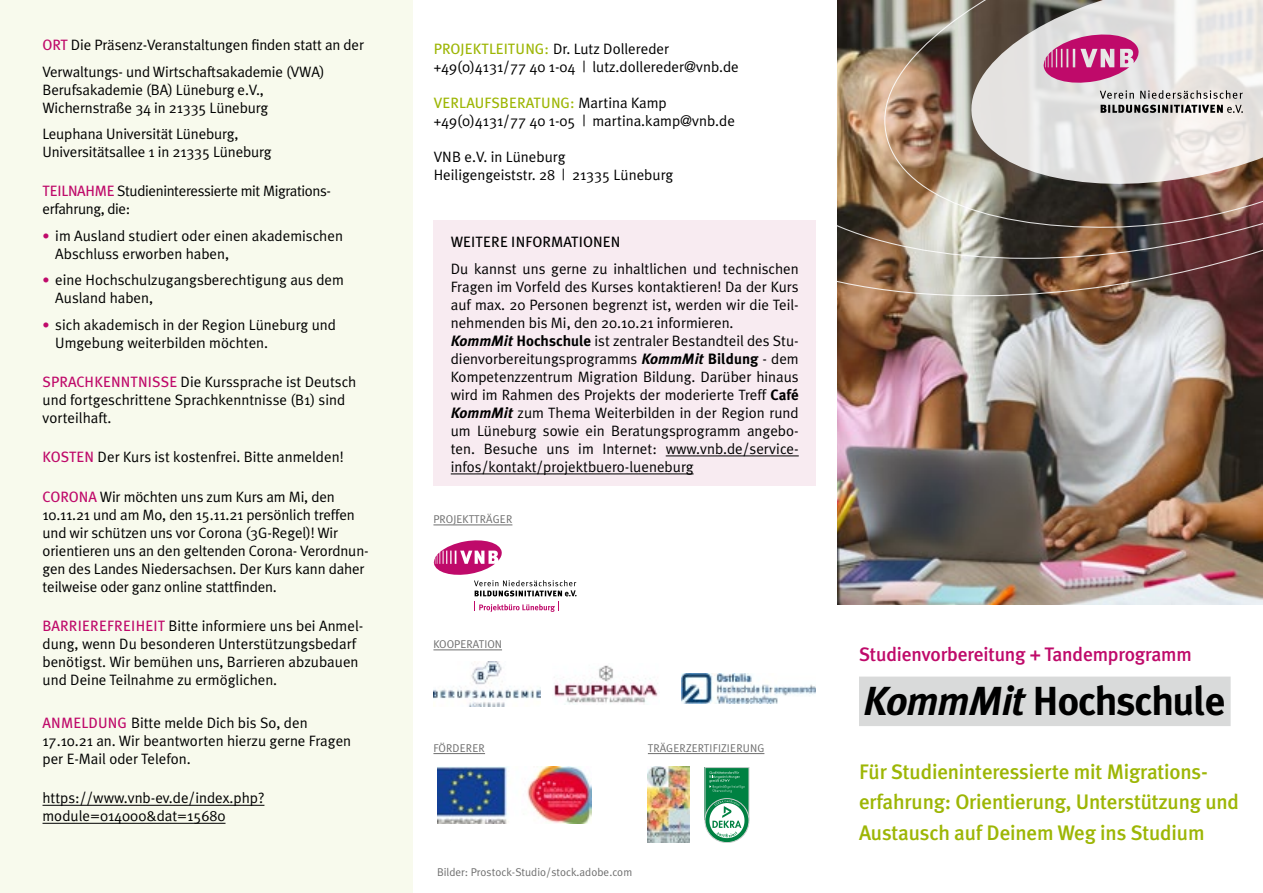
<style>
.page{position:relative;width:1263px;height:893px;background:#fff}
.page>*{position:absolute;margin:0;border:0;box-sizing:border-box;transform-origin:0 0}
.t1{font:700 40.5px "Meta Plus";letter-spacing:-.025em;color:#000}
.t2{font:500 21px/30px "Meta Plus";letter-spacing:-.01em;color:#9db605}
.t3{font:500 19.5px "Meta Plus";letter-spacing:-.01em;color:#bf0a6a}
.t4{font:15px/18px "Meta Plus";color:#000}
.t5{font:15px/18px "Meta Plus";letter-spacing:-.025em;color:#000}
.t6{font:15px "Meta Plus";letter-spacing:.01em;color:#000}
.t7{font:11.25px "Meta Plus";color:#6e6e6e}
.t8{font:11.25px "Meta Plus";letter-spacing:.025em;color:#6e6e6e}
.t9{font:8.25px "Meta Plus";color:#000}
.s1{color:#bf0a6a}
.s2{font-size:14.25px;color:#bf0a6a}
.s3{color:#9db605}
.s4{font-weight:700;font-style:italic}
.s5{font-weight:700}
.s6{font-style:italic}
</style>
<div class="page">
<img style="left:837px;top:297px;width:425px;height:308px">
<div style="left:0;top:0;width:412px;height:893px;background:#f8faed"></div>
<hr style="left:43px;top:805px;width:221px;height:1px;background:#000">
<hr style="left:43px;top:823px;width:182px;height:1px;background:#000">
<img style="left:837px;top:260px;width:426px;height:37px">
<img style="left:837px;top:0;width:426px;height:260px">
<img style="left:884px;top:0;width:379px;height:229px">
<svg style="left:963px;top:0;width:300px;height:185px;background:#ccc8c4"></svg>
<svg style="left:1100px;top:105px;width:143px;height:8px"></svg>
<svg style="left:1044px;top:35px;width:199px;height:64px;background:#dab2c5"></svg>
<svg style="left:434px;top:540px;width:142px;height:72px"></svg>
<img style="left:434px;top:662px;width:106px;height:44px">
<img style="left:554px;top:665px;width:104px;height:40px">
<img style="left:682px;top:673px;width:134px;height:30px">
<img style="left:437px;top:767px;width:154px;height:56px">
<svg style="left:705px;top:799px;width:44px;height:44px"></svg>
<div style="left:705px;top:798px;width:44px;height:45px;border:1px solid #cfd0d0;border-radius:50%"></div>
<svg style="left:705px;top:767px;width:44px;height:71px"></svg>
<img style="left:648px;top:767px;width:42px;height:75px">
<hr style="left:433px;top:525px;width:79px;height:1px;background:#6e6e6e">
<hr style="left:433px;top:753px;width:52px;height:1px;background:#6e6e6e">
<hr style="left:648px;top:753px;width:116px;height:1px;background:#6e6e6e">
<hr style="left:433px;top:650px;width:69px;height:1px;background:#6e6e6e">
<div style="left:434px;top:220px;width:382px;height:266px;background:#f8ebf1"></div>
<hr style="left:666px;top:456px;width:133px;height:1px;background:#000">
<hr style="left:451px;top:474px;width:242px;height:1px;background:#000">
<div style="left:859px;top:677px;width:371px;height:49px;background:#d9dada"></div>
<p class="t4" style="left:43px;top:31px;width:323px;line-height:26.5px"><span class="s1">ORT</span> Die Präsenz-Veranstaltungen finden statt an der<br>Verwaltungs- und Wirtschaftsakademie (VWA)</p>
<p class="t4" style="left:43px;top:80px;width:227px">Berufsakademie (BA) Lüneburg e.V.,<br>Wichernstraße 34 in 21335 Lüneburg</p>
<p class="t4" style="left:43px;top:125px;width:231px">Leuphana Universität Lüneburg,<br>Universitätsallee 1 in 21335 Lüneburg</p>
<p class="t5" style="left:43px;top:182px;width:288px"><span class="s1">TEILNAHME</span> Studieninteressierte mit Migrations&shy;erfahrung, die:</p>
<p class="t4" style="left:55px;top:227px;width:289px;text-indent:-13px"><span class="s2">•</span> im Ausland studiert oder einen akademischen<br>Abschluss erworben haben,</p>
<p class="t4" style="left:55px;top:271px;width:290px;text-indent:-13px"><span class="s2">•</span> eine Hochschulzugangsberechtigung aus dem<br>Ausland haben,</p>
<p class="t4" style="left:55px;top:316px;width:282px;text-indent:-13px"><span class="s2">•</span> sich akademisch in der Region Lüneburg und<br>Umgebung weiterbilden möchten.</p>
<p class="t4" style="left:43px;top:373px;width:315px"><span class="s1">SPRACHKENNTNISS E</span> Die Kurssprache ist Deutsch und fortgeschrittene Sprachkenntnisse (B1) sind vorteilhaft.</p>
<p class="t4" style="left:43px;top:448px;width:303px"><span class="s1">KOSTEN</span> Der Kurs ist kostenfrei. Bitte anmelden!</p>
<p class="t4" style="left:43px;top:487px;width:328px"><span class="s1">CO RONA</span> Wir möchten uns zum Kurs am Mi, den 10.11.21 und am Mo, den 15.11.21 persönlich treffen und wir schützen uns vor Corona (3G-Regel)! Wir orientieren uns an den geltenden Corona- Verordnun&shy;gen des Landes Niedersachsen. Der Kurs kann daher teilweise oder ganz online stattfinden.</p>
<p class="t4" style="left:43px;top:617px;width:322px"><span class="s1">BARRIEREFREIHEIT</span> Bitte informiere uns bei Anmel&shy;dung, wenn Du besonderen Unterstützungsbedarf benötigst. Wir bemühen uns, Barrieren abzubauen und Deine Teilnahme zu ermöglichen.</p>
<p class="t4" style="left:43px;top:713px;width:310px"><span class="s1">ANMELDUNG</span> Bitte melde Dich bis So, den<br>17.10.21 an. Wir beantworten hierzu gerne Fragen per E-Mail oder Telefon.</p>
<p class="t4" style="left:43px;top:789px;width:223px">https://www.vnb-ev.de/index.php? module=014000&amp;dat=15680</p>
<p class="t4" style="left:434px;top:40px;width:307px"><span class="s3">PROJEKTLEITUNG:</span> Dr. Lutz Dollereder +49(0)4131/77 40 1-04 | lutz.dollereder@vnb.de</p>
<p class="t4" style="left:434px;top:94px;width:303px"><span class="s3">VERLAUFSB ERATUNG:</span> Martina Kamp +49(0)4131/77 40 1-05 | martina.kamp@vnb.de</p>
<p class="t4" style="left:434px;top:148px;width:241px">VNB e.V. in Lüneburg<br>Heiligengeiststr. 28 | 21335 Lüneburg</p>
<p class="t6" style="left:451px;top:233px;width:171px">WEITERE I NFORMATIONEN</p>
<p class="t4" style="left:451px;top:259px;width:349px">Du kannst uns gerne zu inhaltlichen und technischen Fragen im Vorfeld des Kurses kontaktieren! Da der Kurs auf max. 20 Personen begrenzt ist, werden wir die Teil&shy;nehmenden bis Mi, den 20.10.21 informieren.<br><span class="s4">KommMit</span> <span class="s5">Hochschule</span> ist zentraler Bestandteil des Stu&shy;dienvorbereitungsprogramms <span class="s4">KommMit</span> <span class="s5">Bildung</span> - dem Kompetenzzentrum Migration Bildung. Darüber hinaus wird im Rahmen des Projekts der moderierte Treff <span class="s5">Café </span><span class="s4">KommMit</span> zum Thema Weiterbilden in der Region rund um Lüneburg sowie ein Beratungsprogramm angebo&shy;ten. Besuche uns im I nternet: www.vnb.de/service&shy;infos/kontakt/projektbuero-lueneburg</p>
<p class="t7" style="left:433px;top:513px;width:30px">Projekttr</p>
<p class="t7" style="left:486px;top:513px;width:14px">äger</p>
<p class="t7" style="left:433px;top:638px;width:28px">Kooperat</p>
<p class="t7" style="left:484px;top:638px;width:17px">ion</p>
<p class="t9" style="left:565px;top:589px;width:14px">e.V.</p>
<p class="t7" style="left:433px;top:742px;width:20px">Förderer</p>
<p class="t8" style="left:648px;top:742px;width:90px">trägerZertifizierung</p>
<p class="t7" style="left:437px;top:865px;width:197px">Bilder: Prostock-Studio/stock.adobe.com</p>
<h3 class="t3" style="left:859px;top:643px;width:334px">Studienvorbereitung + Tandemprogramm</h3>
<h1 class="t1" style="left:863px;top:678px;width:364px"><span class="s6">KommMit</span> Hochschule</h1>
<h2 class="t2" style="left:859px;top:757px;width:382px">Für Studieninteressierte mit Migrations&shy;erfahrung: Orientierung, Unterstützung und<br>Austausch auf Deinem Weg ins Studium</h2>
</div>
